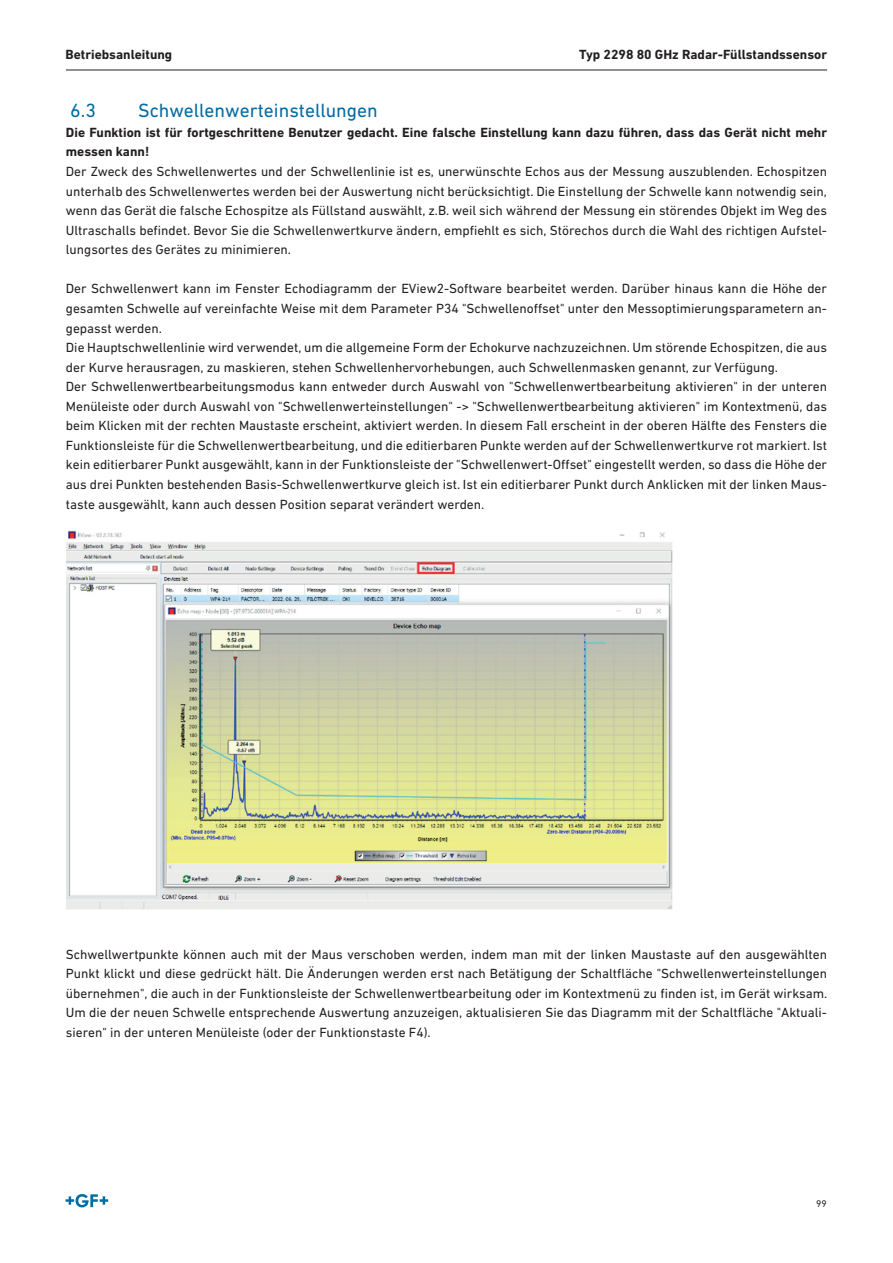
<style>
.page{position:relative;width:893px;height:1263px;background:#fff}
.page>*{position:absolute;margin:0;border:0;box-sizing:border-box;transform-origin:0 0}
.t1{font:19.5px "DIN Next W1 G";color:#006ba4}
.Copy-Text-9pt-Black{font:13.5px/19.5px "DIN Next W1 G";color:#231f20;text-align:justify}
.Copy-Text-9pt-Black_Fett{font:700 13.5px/19.5px "DIN Next W1 G";color:#231f20}
.t2{font:9.75px "DIN Next W1 G";color:#231f20}
</style>
<div class="page">
<svg style="left:66px;top:1194px;width:42px;height:13px"></svg>
<hr style="left:66px;top:70px;width:761px;height:1px;background:#231f20">
<img style="left:66px;top:528px;width:606px;height:382px">
<p class="Copy-Text-9pt-Black_Fett" style="left:66px;top:44px;width:108px">Betriebsanleitung</p>
<p class="Copy-Text-9pt-Black_Fett" style="left:579px;top:44px;width:249px">Typ 2298 80 GHz Radar-Füllstandssensor</p>
<p class="t1" style="left:70px;top:99px;width:27px">6.3</p>
<p class="t1" style="left:138px;top:99px;width:241px">Schwellenwerteinstellungen</p>
<p class="Copy-Text-9pt-Black_Fett" style="left:66px;top:123px;width:763px">Die Funktion ist für fortgeschrittene Benutzer gedacht. Eine falsche Einstellung kann dazu führen, dass das Gerät nicht mehr messen kann!</p>
<p class="Copy-Text-9pt-Black" style="left:66px;top:162px;width:763px">Der Zweck des Schwellenwertes und der Schwellenlinie ist es, unerwünschte Echos aus der Messung auszublenden. Echospitzen unterhalb des Schwellenwertes werden bei der Auswertung nicht berücksichtigt. Die Einstellung der Schwelle kann notwendig sein, wenn das Gerät die falsche Echospitze als Füllstand auswählt, z.B. weil sich während der Messung ein störendes Objekt im Weg des Ultraschalls befindet. Bevor Sie die Schwellenwertkurve ändern, empfiehlt es sich, Störechos durch die Wahl des richtigen Aufstel&shy;lungsortes des Gerätes zu minimieren.</p>
<p class="Copy-Text-9pt-Black" style="left:66px;top:279px;width:763px">Der Schwellenwert kann im Fenster Echodiagramm der EView2-Software bearbeitet werden. Darüber hinaus kann die Höhe der gesamten Schwelle auf vereinfachte Weise mit dem Parameter P34 "Schwellenoffset" unter den Messoptimierungsparametern an&shy;gepasst werden.</p>
<p class="Copy-Text-9pt-Black" style="left:66px;top:338px;width:763px">Die Hauptschwellenlinie wird verwendet, um die allgemeine Form der Echokurve nachzuzeichnen. Um störende Echospitzen, die aus der Kurve herausragen, zu maskieren, stehen Schwellenhervorhebungen, auch Schwellenmasken genannt, zur Verfügung.</p>
<p class="Copy-Text-9pt-Black" style="left:66px;top:377px;width:763px">Der Schwellenwertbearbeitungsmodus kann entweder durch Auswahl von "Schwellenwertbearbeitung aktivieren" in der unteren Menüleiste oder durch Auswahl von "Schwellenwerteinstellungen" -&gt; "Schwellenwertbearbeitung aktivieren" im Kontextmenü, das beim Klicken mit der rechten Maustaste erscheint, aktiviert werden. In diesem Fall erscheint in der oberen Hälfte des Fensters die Funktionsleiste für die Schwellenwertbearbeitung, und die editierbaren Punkte werden auf der Schwellenwertkurve rot markiert. Ist kein editierbarer Punkt ausgewählt, kann in der Funktionsleiste der "Schwellenwert-Offset" eingestellt werden, so dass die Höhe der aus drei Punkten bestehenden Basis-Schwellenwertkurve gleich ist. Ist ein editierbarer Punkt durch Anklicken mit der linken Maus&shy;taste ausgewählt, kann auch dessen Position separat verändert werden.</p>
<p class="Copy-Text-9pt-Black" style="left:66px;top:944px;width:763px">Schwellwertpunkte können auch mit der Maus verschoben werden, indem man mit der linken Maustaste auf den ausgewählten Punkt klickt und diese gedrückt hält. Die Änderungen werden erst nach Betätigung der Schaltfläche "Schwellenwerteinstellungen übernehmen", die auch in der Funktionsleiste der Schwellenwertbearbeitung oder im Kontextmenü zu finden ist, im Gerät wirksam.<br>Um die der neuen Schwelle entsprechende Auswertung anzuzeigen, aktualisieren Sie das Diagramm mit der Schaltfläche "Aktuali&shy;sieren" in der unteren Menüleiste (oder der Funktionstaste F4).</p>
<p class="t2" style="left:816px;top:1197px;width:12px">99</p>
</div>
